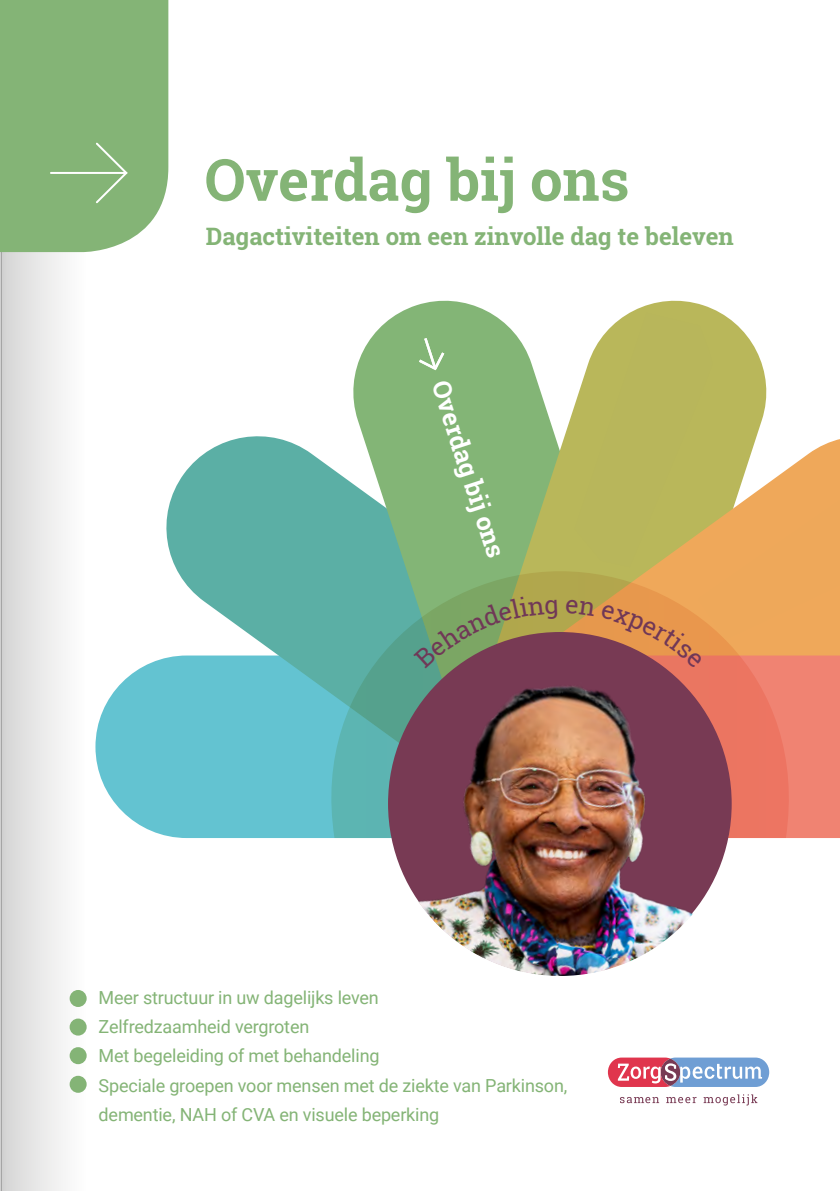
<style>
.page{position:relative;width:840px;height:1191px;background:#fff}
.page>*{position:absolute;margin:0;border:0;box-sizing:border-box;transform-origin:0 0}
.t1{font:700 58px "Roboto Slab";color:#84b476}
.t2{font:700 25.2px "Roboto Slab";color:#fff}
.t3{font:700 24px "Roboto Slab";color:#84b476}
.t4{font:18px/29.2px "Roboto";letter-spacing:-.01em;color:#84b476}
</style>
<div class="page">
<svg style="left:1px;top:252px;width:85px;height:939px"></svg>
<svg style="left:0;top:252px;width:1px;height:939px"></svg>
<div style="left:0;top:0;width:168px;height:252px;background:#84b476"></div>
<svg style="left:666px;top:1097px;width:30px;height:6px"></svg>
<svg style="left:703px;top:1094px;width:54px;height:11px"></svg>
<svg style="left:607px;top:1057px;width:161px;height:30px;background:#ae93b3"></svg>
<svg style="left:620px;top:1097px;width:38px;height:7px"></svg>
<div style="left:70px;top:990px;width:17px;height:17px;background:#84b476;border-radius:50%"></div>
<div style="left:70px;top:1018px;width:17px;height:17px;background:#84b476;border-radius:50%"></div>
<div style="left:70px;top:1047px;width:17px;height:17px;background:#84b476;border-radius:50%"></div>
<div style="left:70px;top:1075px;width:17px;height:17px;background:#84b476;border-radius:50%"></div>
<svg style="left:49px;top:141px;width:80px;height:64px;background:#8bb87e"></svg>
<div style="left:85px;top:290px;width:754px;height:698px;background:#fff"></div>
<div style="left:95px;top:655px;width:556px;height:183px;background:#63c3d1;border-radius:91px"></div>
<svg style="left:154px;top:436px;width:177px;height:402px"></svg>
<svg style="left:353px;top:300px;width:104px;height:271px;background:#91bd85"></svg>
<svg style="left:457px;top:300px;width:264px;height:124px;fill:#83b576"></svg>
<svg style="left:456px;top:424px;width:109px;height:147px;background:#8eb672"></svg>
<div style="left:788px;top:668px;width:51px;height:170px;background:#f08372"></div>
<svg style="left:416px;top:335px;width:30px;height:37px"></svg>
<svg style="left:331px;top:571px;width:457px;height:267px;background:#9a9b84"></svg>
<svg style="left:195px;top:465px;width:207px;height:174px;background:#67b4a9"></svg>
<div style="left:788px;top:719px;width:51px;height:64px;background:#f08372"></div>
<img style="left:387px;top:631px;width:345px;height:345px">
<svg style="left:154px;top:712px;width:170px;height:83px"></svg>
<svg style="left:413px;top:597px;width:144px;height:71px;background:#818c60"></svg>
<svg style="left:565px;top:313px;width:274px;height:355px"></svg>
<h1 class="t1" style="left:204px;top:140px;width:426px">Overdag bij ons</h1>
<h3 class="t3" style="left:206px;top:219px;width:529px">Dagactiviteiten om een zinvolle dag te beleven</h3>
<h2 class="t2" style="left:456px;top:376px;width:186px;rotate:72deg">Overdag bij ons</h2>
<p class="t4" style="left:99px;top:982px;width:470px">Meer structuur in uw dagelijks leven<br>Zelfredzaamheid vergroten<br>Met begeleiding of met behandeling<br>Speciale groepen voor mensen met de ziekte van Parkinson, dementie, NAH of CVA en visuele beperking</p>
</div>
